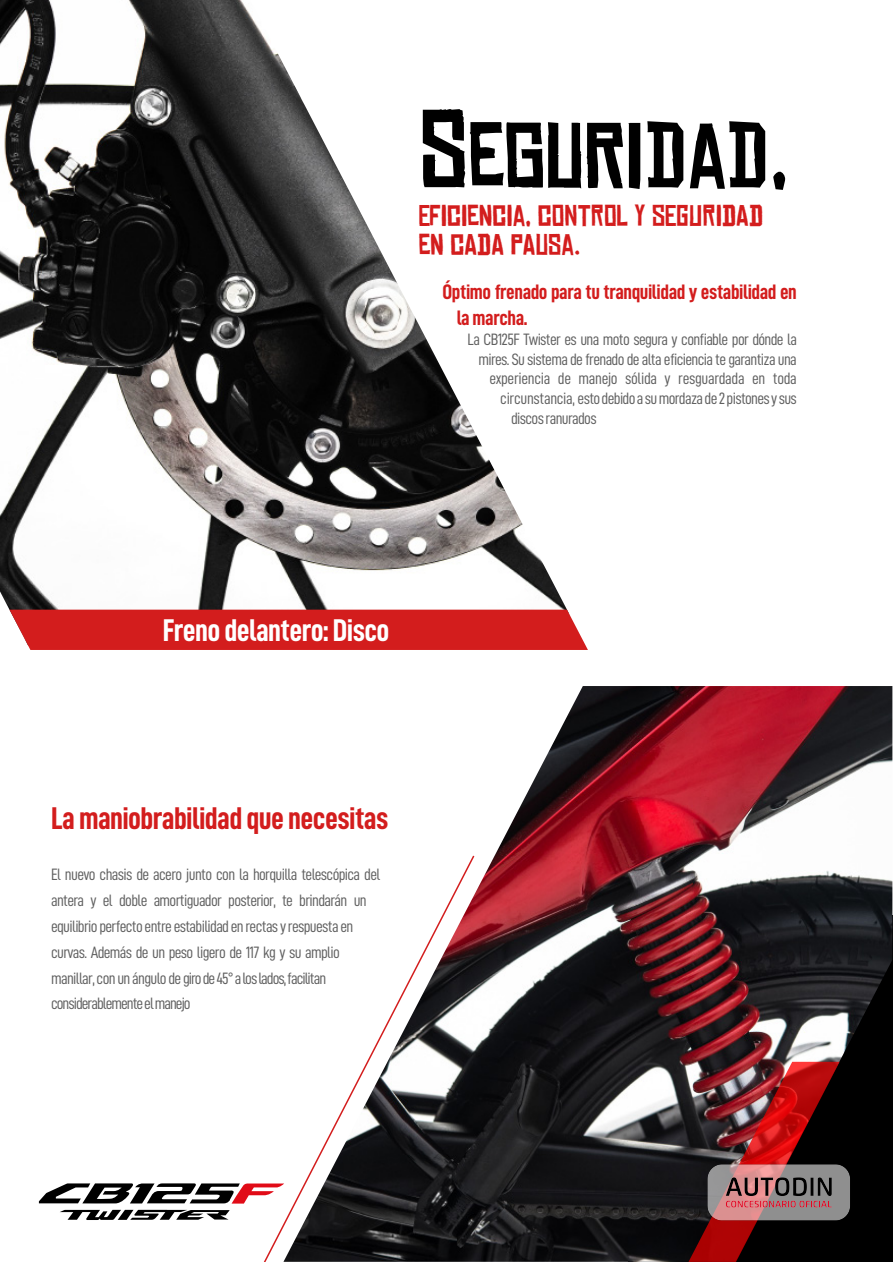
<style>
.page{position:relative;width:893px;height:1263px;background:#fff}
.page>*{position:absolute;margin:0;border:0;box-sizing:border-box;transform-origin:0 0}
.t1{font:88.5px "Chinese Rocks Rg";color:#000}
.t2{font:31.5px "D DIN Condensed Bold";letter-spacing:-.02em;color:#d31d1d}
.t3{font:31.5px "D DIN Condensed Bold";letter-spacing:-.02em;color:#fff}
.t4{font:28.5px/29.1px "Chinese Rocks Rg";color:#d31d1d}
.t5{font:21px/25.8px "D DIN Condensed Bold";letter-spacing:-.02em;color:#d31d1d}
.t6{font:16.5px/25.8px "D DIN Condensed";letter-spacing:-.04em;color:#606060}
.t7{font:16.5px "D DIN Condensed";letter-spacing:-.02em;color:#606060}
.s1{font-size:106.5px}
</style>
<div class="page">
<img style="left:0;top:0;width:568px;height:610px">
<div style="left:9px;top:610px;width:579px;height:40px;background:#d31d1d"></div>
<img style="left:283px;top:686px;width:609px;height:576px">
<img style="left:688px;top:1062px;width:152px;height:200px">
<svg style="left:39px;top:1183px;width:245px;height:20px"></svg>
<svg style="left:60px;top:1210px;width:170px;height:10px"></svg>
<img style="left:699px;top:1158px;width:159px;height:69px">
<h1 class="t1" style="left:419px;top:109px;width:371px"><span class="s1">S</span>EGURIDAD,</h1>
<h3 class="t4" style="left:419px;top:202px;width:346px">EFICIENCIA, CONTROL Y SEGURIDAD<br>EN CADA PAUSA.</h3>
<p class="t5" style="left:457px;top:279px;width:342px;text-indent:-14px">Óptimo frenado para tu tranquilidad y estabilidad en la marcha.</p>
<p class="t6" style="left:468px;top:326px;width:331px">La CB125F Twister es una moto segura y confiable por dónde la</p>
<p class="t6" style="left:478px;top:346px;width:320px">mires. Su sistema de frenado de alta eficiencia te garantiza una</p>
<p class="t7" style="left:489px;top:370px;width:309px">experiencia de manejo sólida y resguardada en toda</p>
<p class="t6" style="left:500px;top:385px;width:298px">circunstancia, esto debido a su mordaza de 2 pistones y sus</p>
<p class="t6" style="left:511px;top:405px;width:87px">discos ranurados</p>
<h2 class="t3" style="left:163px;top:612px;width:228px">Freno delantero: Disco</h2>
<h2 class="t2" style="left:51px;top:800px;width:339px">La maniobrabilidad que necesitas</h2>
<p class="t6" style="left:51px;top:861px;width:331px">El nuevo chasis de acero junto con la horquilla telescópica del antera y el doble amortiguador posterior, te brindarán un equilibrio perfecto entre estabilidad en rectas y respuesta en curvas. Además de un peso ligero de 117 kg y su amplio manillar, con un ángulo de giro de 45° a los lados, facilitan considerablemente el manejo</p>
</div>
